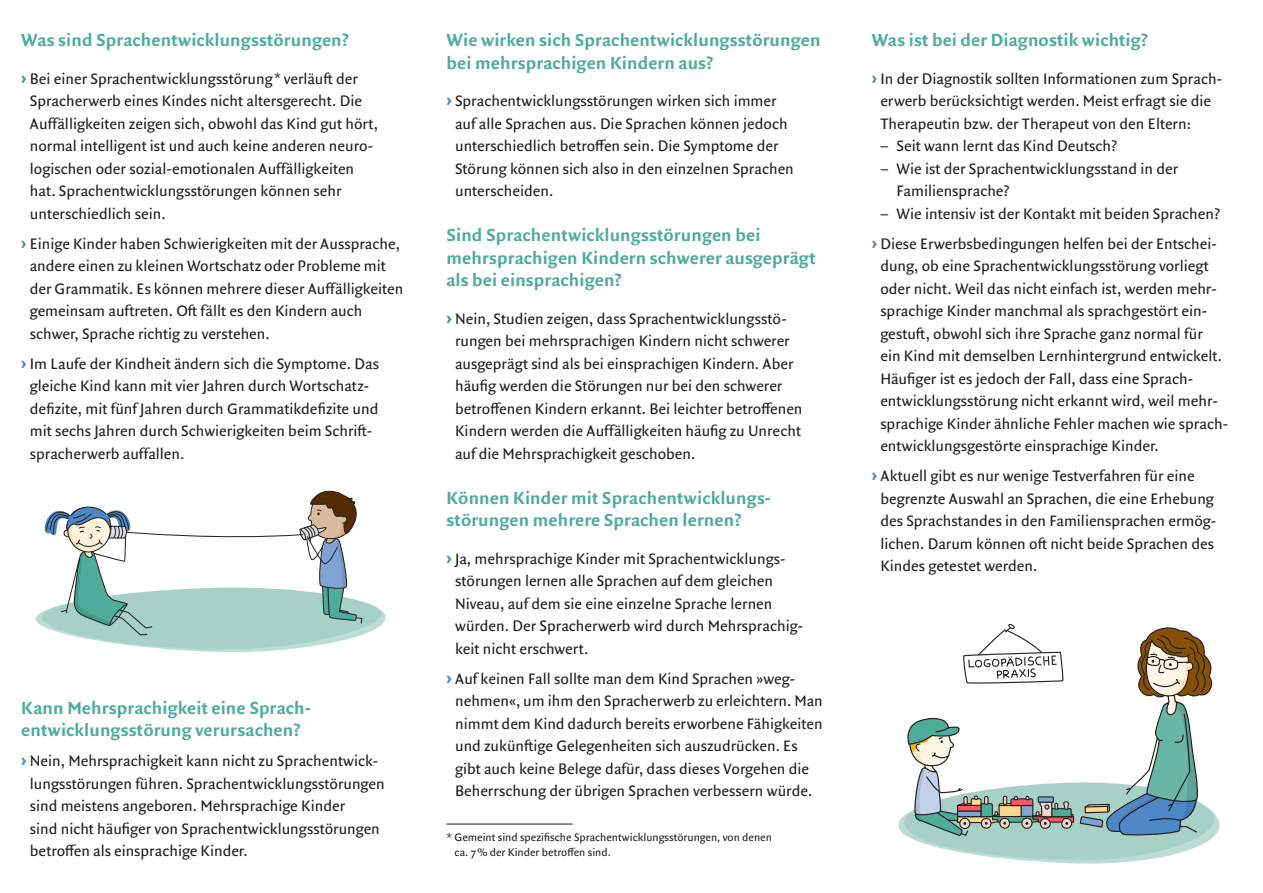
<style>
.page{position:relative;width:1263px;height:893px;background:#fff}
.page>*{position:absolute;margin:0;border:0;box-sizing:border-box;transform-origin:0 0}
.t1{font:700 18.75px/22.5px "Quadraat Sans Pro";letter-spacing:.005em;color:#4dac9a}
.t2{font:16.2px/22.5px "Quadraat Sans Pro";color:#231f20}
.t3{font:11.7px/15px "Quadraat Sans Pro";color:#231f20}
.s1{font-weight:700;font-size:19.5px;color:#4d87c6}
</style>
<div class="page">
<svg style="left:898px;top:624px;width:322px;height:240px"></svg>
<svg style="left:35px;top:490px;width:351px;height:162px"></svg>
<hr style="left:446px;top:824px;width:127px;height:1px;background:#231f20">
<p class="t1" style="left:21px;top:28px;width:329px">Was sind Sprachentwicklungsstörungen?</p>
<p class="t2" style="left:30px;top:67px;width:350px;text-indent:-9px"><span class="s1">›</span> Bei einer Sprachentwicklungsstörung <sup>*</sup> verläuft der Spracherwerb eines Kindes nicht altersgerecht. Die Auffälligkeiten zeigen sich, obwohl das Kind gut hört, normal intelligent ist und auch keine anderen neuro&shy;logischen oder sozial-emotionalen Auffälligkeiten hat. Sprachentwicklungsstörungen können sehr unterschiedlich sein.</p>
<p class="t2" style="left:30px;top:232px;width:375px;text-indent:-9px"><span class="s1">›</span> Einige Kinder haben Schwierigkeiten mit der Aussprache, andere einen zu kleinen Wortschatz oder Probleme mit der Grammatik. Es können mehrere dieser Auffälligkeiten gemeinsam auftreten. Oft fällt es den Kindern auch schwer, Sprache richtig zu verstehen.</p>
<p class="t2" style="left:30px;top:352px;width:351px;text-indent:-9px"><span class="s1">›</span> Im Laufe der Kindheit ändern sich die Symptome. Das gleiche Kind kann mit vier Jahren durch Wortschatz&shy;defizite, mit fünf Jahren durch Grammatikdefizite und mit sechs Jahren durch Schwierigkeiten beim Schrift&shy;spracherwerb auffallen.</p>
<p class="t1" style="left:21px;top:695px;width:291px">Kann Mehrsprachigkeit eine Sprach&shy;entwicklungsstörung verursachen?</p>
<p class="t2" style="left:30px;top:749px;width:356px;text-indent:-9px"><span class="s1">›</span> Nein, Mehrsprachigkeit kann nicht zu Sprachentwick&shy;lungsstörungen führen. Sprachentwicklungsstörungen sind meistens angeboren. Mehrsprachige Kinder<br>sind nicht häufiger von Sprachentwicklungsstörungen betroffen als einsprachige Kinder.</p>
<p class="t1" style="left:446px;top:28px;width:376px">Wie wirken sich Sprachentwicklungsstörungen bei mehrsprachigen Kindern aus?</p>
<p class="t2" style="left:455px;top:89px;width:340px;text-indent:-9px"><span class="s1">›</span> Sprachentwicklungsstörungen wirken sich immer auf alle Sprachen aus. Die Sprachen können jedoch unterschiedlich betroffen sein. Die Symptome der Störung können sich also in den einzelnen Sprachen unterscheiden.</p>
<p class="t1" style="left:446px;top:223px;width:371px">Sind Sprachentwicklungsstörungen bei mehrsprachigen Kindern schwerer ausgeprägt als bei einsprachigen?</p>
<p class="t2" style="left:455px;top:307px;width:349px;text-indent:-9px"><span class="s1">›</span> Nein, Studien zeigen, dass Sprachentwicklungsstö&shy;rungen bei mehrsprachigen Kindern nicht schwerer ausgeprägt sind als bei einsprachigen Kindern. Aber häufig werden die Störungen nur bei den schwerer betroffenen Kindern erkannt. Bei leichter betroffenen Kindern werden die Auffälligkeiten häufig zu Unrecht auf die Mehrsprachigkeit geschoben.</p>
<p class="t1" style="left:446px;top:485px;width:326px">Können Kinder mit Sprachentwicklungs&shy;störungen mehrere Sprachen lernen?</p>
<p class="t2" style="left:455px;top:547px;width:349px;text-indent:-9px"><span class="s1">›</span> Ja, mehrsprachige Kinder mit Sprachentwicklungs&shy;störungen lernen alle Sprachen auf dem gleichen Niveau, auf dem sie eine einzelne Sprache lernen würden. Der Spracherwerb wird durch Mehrsprachig&shy;keit nicht erschwert.</p>
<p class="t2" style="left:455px;top:667px;width:369px;text-indent:-9px"><span class="s1">›</span> Auf keinen Fall sollte man dem Kind Sprachen »weg&shy;nehmen«, um ihm den Spracherwerb zu erleichtern. Man nimmt dem Kind dadurch bereits erworbene Fähigkeiten und zukünftige Gelegenheiten sich auszudrücken. Es gibt auch keine Belege dafür, dass dieses Vorgehen die Beherrschung der übrigen Sprachen verbessern würde.</p>
<p class="t3" style="left:454px;top:830px;width:319px;text-indent:-8px">* Gemeint sind spezifische Sprachentwicklungsstörungen, von denen ca. 7% der Kinder betroffen sind.</p>
<p class="t1" style="left:872px;top:28px;width:278px">Was ist bei der Diagnostik wichtig?</p>
<p class="t2" style="left:880px;top:67px;width:342px;text-indent:-9px"><span class="s1">›</span> In der Diagnostik sollten Informationen zum Sprach&shy;erwerb berücksichtigt werden. Meist erfragt sie die<br>Therapeutin bzw. der Therapeut von den Eltern:</p>
<p class="t2" style="left:880px;top:134px;width:238px">– Seit wann lernt das Kind Deutsch?</p>
<p class="t2" style="left:896px;top:157px;width:283px;text-indent:-16px">– Wie ist der Sprachentwicklungsstand in der<br>Familiensprache?</p>
<p class="t2" style="left:872px;top:198px;width:350px;line-height:30px;text-align:center">– Wie intensiv ist der Kontakt mit beiden Sprachen? <span class="s1">›</span> Diese Erwerbsbedingungen helfen bei der Entschei-</p>
<p class="t2" style="left:880px;top:254px;width:349px">dung, ob eine Sprachentwicklungsstörung vorliegt oder nicht. Weil das nicht einfach ist, werden mehr&shy;sprachige Kinder manchmal als sprachgestört ein&shy;gestuft, obwohl sich ihre Sprache ganz normal für<br>ein Kind mit demselben Lernhintergrund entwickelt.<br>Häufiger ist es jedoch der Fall, dass eine Sprach&shy;entwicklungsstörung nicht erkannt wird, weil mehr&shy;sprachige Kinder ähnliche Fehler machen wie sprach&shy;entwicklungsgestörte einsprachige Kinder.</p>
<p class="t2" style="left:880px;top:464px;width:336px;text-indent:-9px"><span class="s1">›</span> Aktuell gibt es nur wenige Testverfahren für eine begrenzte Auswahl an Sprachen, die eine Erhebung des Sprachstandes in den Familiensprachen ermög&shy;lichen. Darum können oft nicht beide Sprachen des Kindes getestet werden.</p>
</div>
